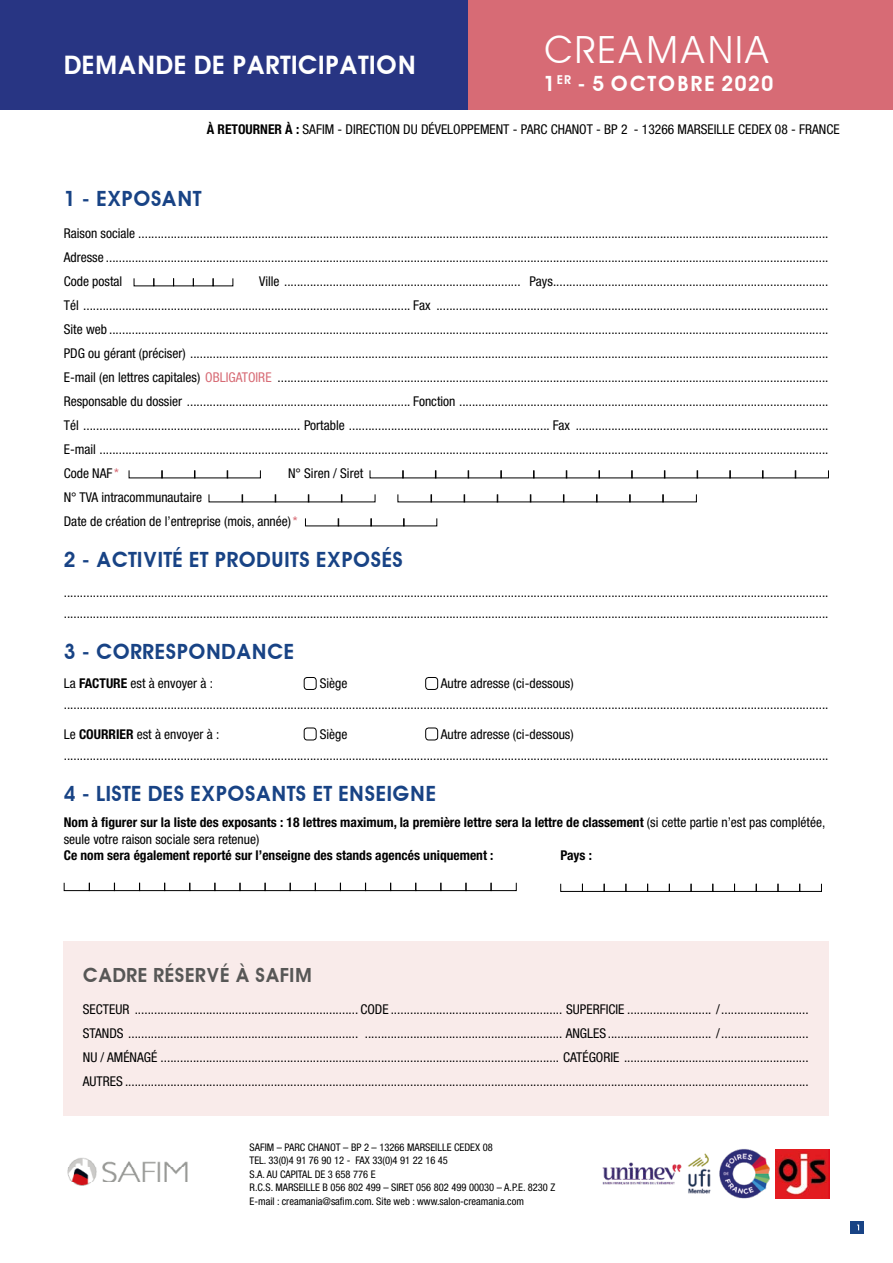
<style>
.page{position:relative;width:893px;height:1263px;background:#fff}
.page>*{position:absolute;margin:0;border:0;box-sizing:border-box;transform-origin:0 0}
.t1{font:37.5px "Avant Garde";color:#fff}
.t2{font:600 25.5px "Avant Garde";color:#fff}
.t3{font:600 21px "Avant Garde";color:#184385}
.t4{font:600 21px "Avant Garde";letter-spacing:.07em;color:#fff}
.t5{font:600 19.5px "Avant Garde";color:#575756}
.t6{font:condensed 13.5px/24px "Helvetica Neue";color:#000}
.t7{font:700 condensed 13.5px/16.5px "Helvetica Neue";color:#000}
.t8{font:condensed 10.5px/13.5px "Helvetica Neue";color:#000}
.s1{font-weight:700}
.s2{color:#d76b75}
.s3{font-weight:400}
</style>
<div class="page">
<div style="left:64px;top:941px;width:765px;height:174px;background:#f9ebea"></div>
<img style="left:67px;top:1158px;width:121px;height:28px">
<img style="left:602px;top:1163px;width:80px;height:21px">
<img style="left:688px;top:1153px;width:23px;height:41px">
<img style="left:775px;top:1149px;width:54px;height:49px">
<img style="left:719px;top:1149px;width:51px;height:50px">
<div style="left:850px;top:1221px;width:14px;height:12px;background:#184385"></div>
<div style="left:468px;top:0;width:425px;height:109px;background:#d76b75"></div>
<div style="left:0;top:0;width:468px;height:109px;background:#283583"></div>
<div style="left:153px;top:278px;width:21px;height:8px;border:1px solid #000"></div>
<div style="left:304px;top:677px;width:13px;height:13px;border:1px solid #000;border-radius:3px"></div>
<div style="left:425px;top:677px;width:13px;height:13px;border:1px solid #000;border-radius:3px"></div>
<div style="left:304px;top:728px;width:13px;height:12px;border:1px solid #000;border-radius:3px"></div>
<div style="left:425px;top:728px;width:13px;height:12px;border:1px solid #000;border-radius:3px"></div>
<div style="left:164px;top:882px;width:26px;height:9px;border:1px solid #000"></div>
<div style="left:64px;top:882px;width:26px;height:9px;border:1px solid #000"></div>
<div style="left:214px;top:882px;width:26px;height:9px;border:1px solid #000"></div>
<div style="left:114px;top:882px;width:26px;height:9px;border:1px solid #000"></div>
<div style="left:189px;top:882px;width:26px;height:9px;border:1px solid #000"></div>
<div style="left:89px;top:882px;width:26px;height:9px;border:1px solid #000"></div>
<div style="left:240px;top:882px;width:26px;height:9px;border:1px solid #000"></div>
<div style="left:139px;top:882px;width:26px;height:9px;border:1px solid #000"></div>
<div style="left:365px;top:882px;width:26px;height:9px;border:1px solid #000"></div>
<div style="left:415px;top:882px;width:26px;height:9px;border:1px solid #000"></div>
<div style="left:390px;top:882px;width:26px;height:9px;border:1px solid #000"></div>
<div style="left:440px;top:882px;width:26px;height:9px;border:1px solid #000"></div>
<div style="left:265px;top:882px;width:26px;height:9px;border:1px solid #000"></div>
<div style="left:315px;top:882px;width:26px;height:9px;border:1px solid #000"></div>
<div style="left:290px;top:882px;width:26px;height:9px;border:1px solid #000"></div>
<div style="left:340px;top:882px;width:26px;height:9px;border:1px solid #000"></div>
<div style="left:465px;top:882px;width:27px;height:9px;border:1px solid #000"></div>
<div style="left:491px;top:882px;width:26px;height:9px;border:1px solid #000"></div>
<div style="left:604px;top:883px;width:22px;height:9px;border:1px solid #000"></div>
<div style="left:647px;top:883px;width:23px;height:9px;border:1px solid #000"></div>
<div style="left:560px;top:883px;width:23px;height:9px;border:1px solid #000"></div>
<div style="left:625px;top:883px;width:23px;height:9px;border:1px solid #000"></div>
<div style="left:669px;top:883px;width:22px;height:9px;border:1px solid #000"></div>
<div style="left:582px;top:883px;width:23px;height:9px;border:1px solid #000"></div>
<div style="left:778px;top:883px;width:22px;height:9px;border:1px solid #000"></div>
<div style="left:799px;top:883px;width:23px;height:9px;border:1px solid #000"></div>
<div style="left:691px;top:883px;width:22px;height:9px;border:1px solid #000"></div>
<div style="left:734px;top:883px;width:23px;height:9px;border:1px solid #000"></div>
<div style="left:712px;top:883px;width:23px;height:9px;border:1px solid #000"></div>
<div style="left:756px;top:883px;width:22px;height:9px;border:1px solid #000"></div>
<h2 class="t2" style="left:64px;top:49px;width:354px">DEMANDE DE PARTICIPATION</h2>
<h1 class="t1" style="left:544px;top:27px;width:229px">CREAMANIA</h1>
<h3 class="t4" style="left:544px;top:70px;width:231px">1<sup>ER</sup> - 5 OCTOBRE 2020</h3>
<p class="t6" style="left:207px;top:117px;width:634px"><span class="s1">À RETOURNER À :</span> SAFIM - DIRECTION DU DÉVELOPPEMENT - PARC CHANOT - BP 2 - 13266 MARSEILLE CEDEX 08 - FRANCE</p>
<h3 class="t3" style="left:64px;top:186px;width:139px">1 - EXPOSANT</h3>
<p class="t6" style="left:64px;top:221px;width:766px;text-align:justify">Raison sociale .....................................................................................................................................................................................................................<br>Adresse ...............................................................................................................................................................................................................................<br>Code postal</p>
<p class="t6" style="left:64px;top:269px;width:766px;text-align:justify;text-indent:195px">Ville ......................................................................... Pays.....................................................................................<br>Tél ..................................................................................................... Fax .........................................................................................................................<br>Site web ..............................................................................................................................................................................................................................<br>PDG ou gérant (préciser) .....................................................................................................................................................................................................<br>E-mail (en lettres capitales) <span class="s2">OBLIGATOIRE</span> ..........................................................................................................................................................................<br>Responsable du dossier ..................................................................... Fonction ..................................................................................................................<br>Tél ................................................................... Portable .............................................................. Fax ..............................................................................<br>E-mail .................................................................................................................................................................................................................................<br>Code NAF <span class="s2">*</span></p>
<p class="t6" style="left:288px;top:461px;width:77px">N° Siren / Siret</p>
<p class="t6" style="left:64px;top:485px;width:235px">N° TVA intracommunautaire<br>Date de création de l’entreprise (mois, année)<span class="s2">*</span></p>
<h3 class="t3" style="left:64px;top:547px;width:341px">2 - ACTIVITÉ ET PRODUITS EXPOSÉS</h3>
<p class="t6" style="left:64px;top:581px;width:766px;line-height:21px">............................................................................................................................................................................................................................................ ............................................................................................................................................................................................................................................</p>
<h3 class="t3" style="left:64px;top:639px;width:232px">3 - CORRESPONDANCE</h3>
<p class="t6" style="left:64px;top:671px;width:151px">La <span class="s1">FACTURE</span> est à envoyer à :</p>
<p class="t6" style="left:320px;top:671px;width:29px">Siège</p>
<p class="t6" style="left:64px;top:673px;width:766px;line-height:21px;text-indent:377px">Autre adresse (ci-dessous) ............................................................................................................................................................................................................................................</p>
<p class="t6" style="left:64px;top:722px;width:157px">Le <span class="s1">COURRIER</span> est à envoyer à :</p>
<p class="t6" style="left:320px;top:722px;width:29px">Siège</p>
<p class="t6" style="left:64px;top:723px;width:766px;line-height:21px;text-indent:377px">Autre adresse (ci-dessous) ............................................................................................................................................................................................................................................</p>
<h3 class="t3" style="left:64px;top:781px;width:374px">4 - LISTE DES EXPOSANTS ET ENSEIGNE</h3>
<p class="t7" style="left:64px;top:814px;width:763px">Nom à figurer sur la liste des exposants : 18 lettres maximum, la première lettre sera la lettre de classement <span class="s3">(si cette partie n’est pas complétée, seule votre raison sociale sera retenue)</span></p>
<p class="t7" style="left:64px;top:847px;width:431px">Ce nom sera également reporté sur l’enseigne des stands agencés uniquement :</p>
<p class="t7" style="left:560px;top:847px;width:33px">Pays :</p>
<h3 class="t5" style="left:83px;top:963px;width:231px">CADRE RÉSERVÉ À SAFIM</h3>
<p class="t6" style="left:83px;top:997px;width:727px;text-align:justify">SECTEUR ..................................................................... CODE ..................................................... SUPERFICIE .......................... /...........................<br>STANDS ....................................................................... ............................................................. ANGLES................................ /...........................<br>NU / AMÉNAGÉ ........................................................................................................................... CATÉGORIE .........................................................<br>AUTRES ...................................................................................................................................................................................................................</p>
<p class="t8" style="left:250px;top:1140px;width:307px">SAFIM – PARC CHANOT – BP 2 – 13266 MARSEILLE CEDEX 08<br>TEL. 33(0)4 91 76 90 12 - FAX 33(0)4 91 22 16 45<br>S.A. AU CAPITAL DE 3 658 776 E<br>R.C.S. MARSEILLE B 056 802 499 – SIRET 056 802 499 00030 – A.P.E. 8230 Z E-mail : creamania@safim.com. Site web : www.salon-creamania.com</p>
</div>
